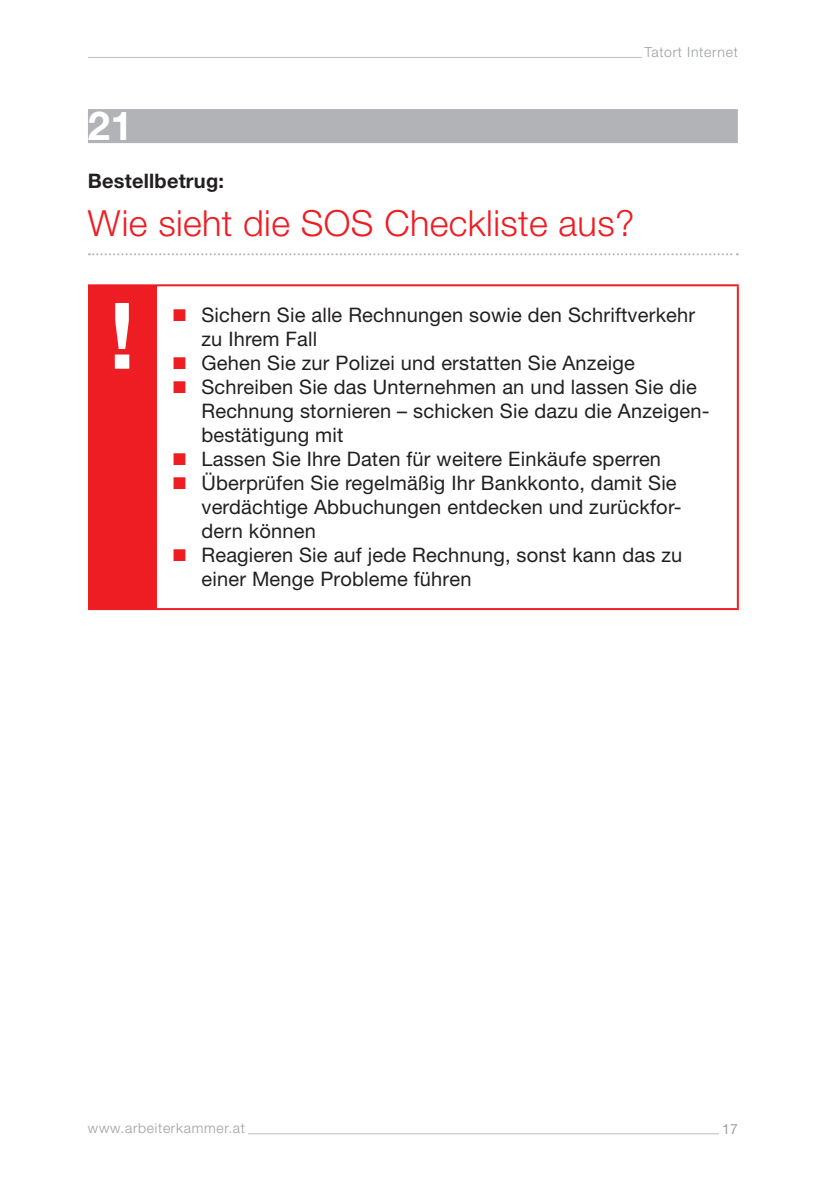
<style>
.page{position:relative;width:840px;height:1191px;background:#fff}
.page>*{position:absolute;margin:0;border:0;box-sizing:border-box;transform-origin:0 0}
.t1{font:700 92px "Helvetica Neue LT Std";color:#fff}
.t2{font:700 40px "Helvetica Neue LT Std";color:#fff}
.t3{font:300 36px "Helvetica Neue LT Std";letter-spacing:.01em;color:#ee1d23}
.t4{font:20px/24px "Helvetica Neue LT Std";letter-spacing:.01em;color:#231f20}
.t5{font:700 20px "Helvetica Neue LT Std";letter-spacing:.01em;color:#231f20}
.t6{font:300 14px "Helvetica Neue LT Std";letter-spacing:.05em;color:#9d9fa2}
.t7{font:14px "Helvetica Neue LT Std";color:#9d9fa2}
.s1{color:#ee1d23}
</style>
<div class="page">
<hr style="left:248px;top:1133px;width:470px;height:1px;background:#bcbdc0">
<hr style="left:88px;top:57px;width:553px;height:1px;background:#bcbdc0">
<div style="left:88px;top:109px;width:649px;height:34px;background:#b2b3b7"></div>
<svg style="left:89px;top:253px;width:648px;height:2px"></svg>
<div style="left:88px;top:285px;width:68px;height:324px;background:#ee1d23"></div>
<hr style="left:88px;top:284px;width:68px;height:2px;background:#ee1d23">
<hr style="left:88px;top:608px;width:68px;height:2px;background:#ee1d23">
<hr style="left:156px;top:284px;width:582px;height:2px;background:#ee1d23">
<hr style="left:736px;top:286px;width:2px;height:322px;background:#ee1d23">
<hr style="left:156px;top:608px;width:582px;height:2px;background:#ee1d23">
<p class="t6" style="left:644px;top:43px;width:95px">Tatort Internet</p>
<h2 class="t2" style="left:88px;top:101px;width:46px">21</h2>
<p class="t5" style="left:88px;top:169px;width:137px">Bestellbetrug:</p>
<h3 class="t3" style="left:88px;top:201px;width:547px">Wie sieht die SOS Checkliste aus?</h3>
<h1 class="t1" style="left:109px;top:279px;width:27px">!</h1>
<p class="t4" style="left:201px;top:303px;width:495px;text-indent:-28px"><span class="s1">■</span> Sichern Sie alle Rechnungen sowie den Schriftverkehr zu Ihrem Fall</p>
<p class="t4" style="left:173px;top:351px;width:463px"><span class="s1">■</span> Gehen Sie zur Polizei und erstatten Sie Anzeige</p>
<p class="t4" style="left:201px;top:375px;width:509px;text-indent:-28px"><span class="s1">■</span> Schreiben Sie das Unternehmen an und lassen Sie die<br>Rechnung stornieren – schicken Sie dazu die Anzeigen&shy;bestätigung mit</p>
<p class="t4" style="left:173px;top:447px;width:489px"><span class="s1">■</span> Lassen Sie Ihre Daten für weitere Einkäufe sperren</p>
<p class="t4" style="left:201px;top:471px;width:481px;text-indent:-28px"><span class="s1">■</span> Überprüfen Sie regelmäßig Ihr Bankkonto, damit Sie verdächtige Abbuchungen entdecken und zurückfor&shy;dern können</p>
<p class="t4" style="left:201px;top:543px;width:482px;text-indent:-28px"><span class="s1">■</span> Reagieren Sie auf jede Rechnung, sonst kann das zu einer Menge Probleme führen</p>
<p class="t6" style="left:88px;top:1119px;width:158px">www.arbeiterkammer.at</p>
<p class="t7" style="left:721px;top:1120px;width:17px">17</p>
</div>
